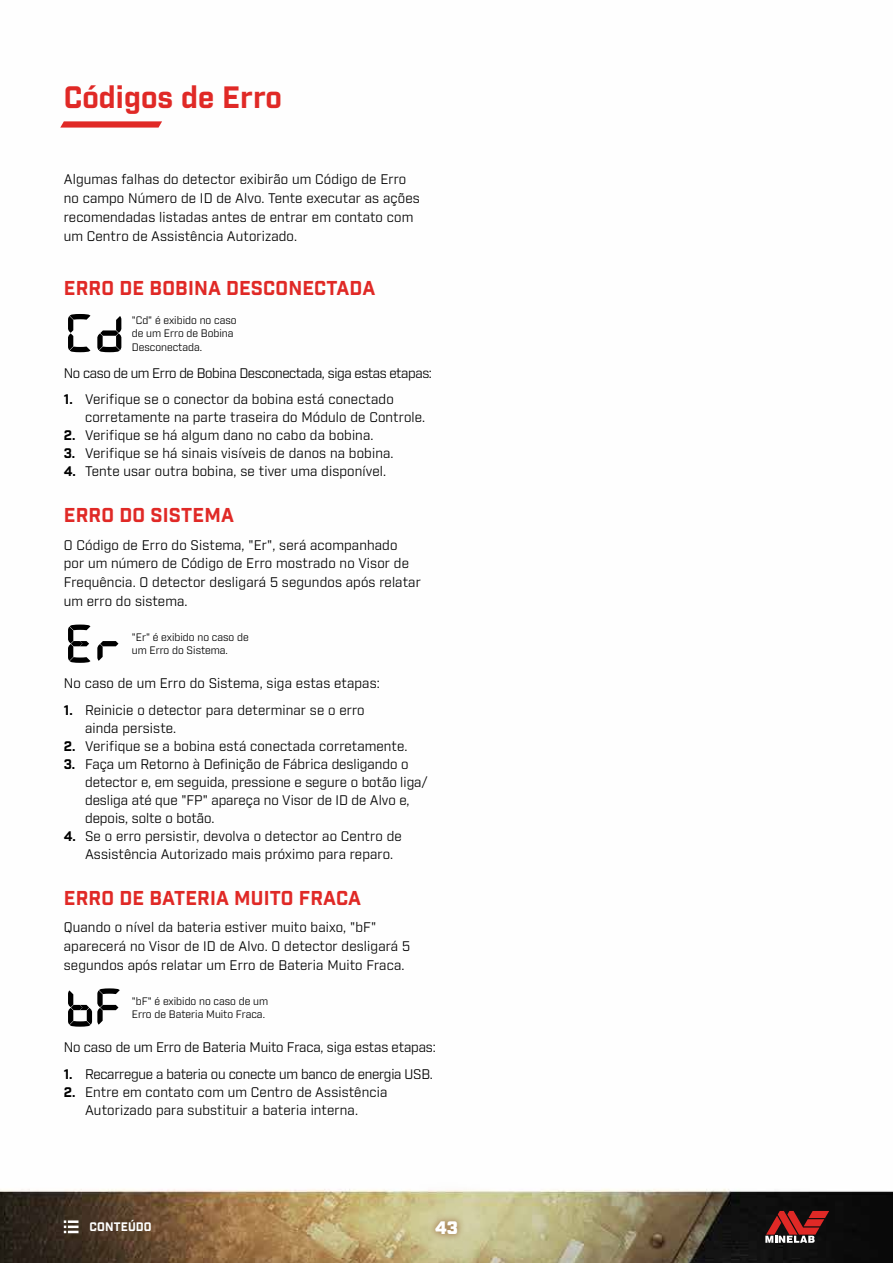
<style>
.page{position:relative;width:893px;height:1263px;background:#fff}
.page>*{position:absolute;margin:0;border:0;box-sizing:border-box;transform-origin:0 0}
.t1{font:700 30px "Industry";color:#e02926}
.t2{font:700 19.5px "Industry";letter-spacing:.01em;color:#e02926}
.t3{font:900 18px "Industry";color:#fff}
.t4{font:13.5px/18.8px "Industry";letter-spacing:.01em;color:#000}
.t5{font:13.5px "Industry";letter-spacing:-.03em;color:#000}
.t6{font:13.5px "Industry";letter-spacing:-.01em;color:#000}
.t7{font:13.5px "Industry";letter-spacing:-.02em;color:#000}
.t8{font:700 12px "Industry";letter-spacing:.01em;color:#fff}
.t9{font:10.5px/13.5px "Industry";color:#000}
.s1{font-weight:700}
</style>
<div class="page">
<img style="left:0;top:315px;width:893px;height:948px">
<svg style="left:64px;top:1220px;width:15px;height:13px"></svg>
<svg style="left:60px;top:121px;width:102px;height:7px"></svg>
<svg style="left:396px;top:1182px;width:101px;height:81px;background:#d1cb9f"></svg>
<svg style="left:428px;top:1214px;width:36px;height:27px"></svg>
<svg style="left:765px;top:1211px;width:64px;height:32px;background:#7d3332"></svg>
<svg style="left:68px;top:314px;width:22px;height:38px"></svg>
<svg style="left:97px;top:316px;width:24px;height:36px"></svg>
<svg style="left:68px;top:624px;width:22px;height:39px"></svg>
<svg style="left:97px;top:641px;width:21px;height:20px"></svg>
<svg style="left:68px;top:988px;width:52px;height:39px"></svg>
<h1 class="t1" style="left:64px;top:79px;width:220px">Códigos de Erro</h1>
<p class="t4" style="left:64px;top:171px;width:358px">Algumas falhas do detector exibirão um Código de Erro no campo Número de ID de Alvo. Tente executar as ações recomendadas listadas antes de entrar em contato com um Centro de Assistência Autorizado.</p>
<h2 class="t2" style="left:64px;top:276px;width:313px">ERRO DE BOBINA DESCONECTADA</h2>
<p class="t9" style="left:132px;top:313px;width:106px">"Cd" é exibido no caso de um Erro de Bobina<br>Desconectada.</p>
<p class="t5" style="left:64px;top:365px;width:370px">No caso de um Erro de Bobina Desconectada, siga estas etapas:</p>
<p class="t4" style="left:85px;top:391px;width:340px;line-height:18px;text-indent:-21px"><span class="s1">1.</span> Verifique se o conector da bobina está conectado corretamente na parte traseira do Módulo de Controle.</p>
<p class="t4" style="left:64px;top:426px;width:309px"><span class="s1">2.</span> Verifique se há algum dano no cabo da bobina.</p>
<p class="t4" style="left:64px;top:444px;width:329px"><span class="s1">3.</span> Verifique se há sinais visíveis de danos na bobina.</p>
<p class="t4" style="left:64px;top:462px;width:322px"><span class="s1">4.</span> Tente usar outra bobina, se tiver uma disponível.</p>
<h2 class="t2" style="left:64px;top:503px;width:172px">ERRO DO SISTEMA</h2>
<p class="t4" style="left:64px;top:536px;width:359px">O Código de Erro do Sistema, "Er", será acompanhado por um número de Código de Erro mostrado no Visor de Frequência. O detector desligará 5 segundos após relatar um erro do sistema.</p>
<p class="t9" style="left:132px;top:631px;width:118px">"Er" é exibido no caso de um Erro do Sistema.</p>
<p class="t4" style="left:64px;top:674px;width:318px">No caso de um Erro do Sistema, siga estas etapas:</p>
<p class="t4" style="left:85px;top:701px;width:281px;line-height:18px;text-indent:-21px"><span class="s1">1.</span> Reinicie o detector para determinar se o erro ainda persiste.</p>
<p class="t4" style="left:64px;top:737px;width:343px"><span class="s1">2.</span> Verifique se a bobina está conectada corretamente.</p>
<p class="t4" style="left:85px;top:755px;width:344px;line-height:18px;text-indent:-21px"><span class="s1">3.</span> Faça um Retorno à Definição de Fábrica desligando o detector e, em seguida, pressione e segure o botão liga/ desliga até que "FP" apareça no Visor de ID de Alvo e, depois, solte o botão.</p>
<p class="t4" style="left:85px;top:827px;width:318px;line-height:18px;text-indent:-21px"><span class="s1">4.</span> Se o erro persistir, devolva o detector ao Centro de<br>Assistência Autorizado mais próximo para reparo.</p>
<h2 class="t2" style="left:64px;top:886px;width:299px">ERRO DE BATERIA MUITO FRACA</h2>
<p class="t4" style="left:64px;top:918px;width:348px">Quando o nível da bateria estiver muito baixo, "bF" aparecerá no Visor de ID de Alvo. O detector desligará 5 segundos após relatar um Erro de Bateria Muito Fraca.</p>
<p class="t9" style="left:132px;top:994px;width:138px">"bF" é exibido no caso de um<br>Erro de Bateria Muito Fraca.</p>
<p class="t6" style="left:64px;top:1039px;width:373px">No caso de um Erro de Bateria Muito Fraca, siga estas etapas:</p>
<p class="t7" style="left:64px;top:1066px;width:369px"><span class="s1">1.</span> Recarregue a bateria ou conecte um banco de energia USB.</p>
<p class="t4" style="left:85px;top:1083px;width:304px;line-height:18px;text-indent:-21px"><span class="s1">2.</span> Entre em contato com um Centro de Assistência<br>Autorizado para substituir a bateria interna.</p>
<p class="t8" style="left:90px;top:1220px;width:64px">CONTEÚDO</p>
<h3 class="t3" style="left:435px;top:1217px;width:24px">43</h3>
</div>
